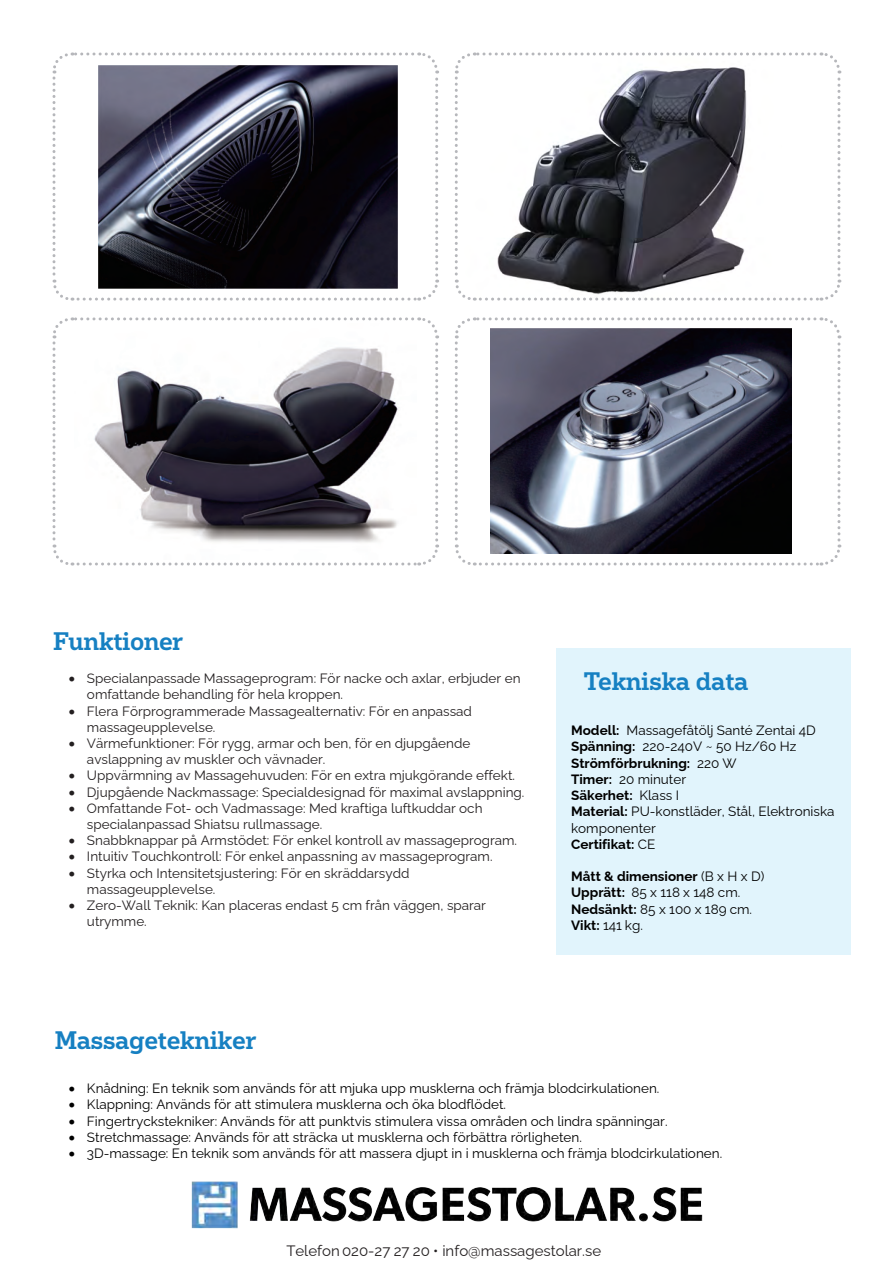
<style>
.page{position:relative;width:893px;height:1263px;background:#fff}
.page>*{position:absolute;margin:0;border:0;box-sizing:border-box;transform-origin:0 0}
.t1{font:500 24px "Popular";color:#1680c2}
.t2{font:15px "Raleway";color:#231f20}
.t3{font:13.5px/16.2px "Raleway";color:#231f20}
.t4{font:13.5px/16.2px "Raleway";color:#000}
.s1{font-weight:700}
</style>
<div class="page">
<div style="left:556px;top:648px;width:295px;height:306px;background:#e1f4fc"></div>
<svg style="left:52px;top:52px;width:387px;height:249px"></svg>
<svg style="left:52px;top:317px;width:387px;height:249px"></svg>
<svg style="left:454px;top:317px;width:388px;height:249px"></svg>
<svg style="left:454px;top:52px;width:388px;height:249px"></svg>
<img style="left:191px;top:1181px;width:512px;height:48px">
<p class="t1" style="left:54px;top:625px;width:131px">Funktioner</p>
<p class="t3" style="left:87px;top:669px;width:435px;text-indent:-18px">• Specialanpassade Massageprogram: För nacke och axlar, erbjuder en omfattande behandling för hela kroppen.</p>
<p class="t3" style="left:87px;top:701px;width:387px;text-indent:-18px">• Flera Förprogrammerade Massagealternativ: För en anpassad massageupplevelse.</p>
<p class="t3" style="left:87px;top:734px;width:385px;text-indent:-18px">• Värmefunktioner: För rygg, armar och ben, för en djupgående avslappning av muskler och vävnader.</p>
<p class="t3" style="left:69px;top:766px;width:448px">• Uppvärmning av Massagehuvuden: För en extra mjukgörande effekt.</p>
<p class="t3" style="left:69px;top:782px;width:457px">• Djupgående Nackmassage: Specialdesignad för maximal avslappning.</p>
<p class="t3" style="left:87px;top:798px;width:397px;text-indent:-18px">• Omfattande Fot- och Vadmassage: Med kraftiga luftkuddar och specialanpassad Shiatsu rullmassage.</p>
<p class="t3" style="left:69px;top:831px;width:450px">• Snabbknappar på Armstödet: För enkel kontroll av massageprogram.</p>
<p class="t3" style="left:69px;top:847px;width:425px">• Intuitiv Touchkontroll: För enkel anpassning av massageprogram.</p>
<p class="t3" style="left:87px;top:863px;width:324px;text-indent:-18px">• Styrka och Intensitetsjustering: För en skräddarsydd massageupplevelse.</p>
<p class="t3" style="left:87px;top:896px;width:401px;text-indent:-18px">• Zero-Wall Teknik: Kan placeras endast 5 cm från väggen, sparar utrymme.</p>
<p class="t1" style="left:55px;top:1024px;width:203px">Massagetekniker</p>
<p class="t1" style="left:584px;top:665px;width:166px">Tekniska data</p>
<p class="t4" style="left:571px;top:721px;width:265px"><span class="s1">Modell:</span> Massagefåtölj Santé Zentai 4D<br><span class="s1">Spänning:</span> 220-240V ~ 50 Hz/60 Hz<br><span class="s1">Strömförbrukning:</span> 220 W<br><span class="s1">Timer:</span> 20 minuter<br><span class="s1">Säkerhet:</span> Klass I<br><span class="s1">Material:</span> PU-konstläder, Stål, Elektroniska komponenter<br><span class="s1">Certifikat:</span> CE</p>
<p class="t4" style="left:571px;top:867px;width:195px"><span class="s1">Mått &amp; dimensioner</span> (B x H x D)<br><span class="s1">Upprätt:</span> 85 x 118 x 148 cm.<br><span class="s1">Nedsänkt:</span> 85 x 100 x 189 cm.<br><span class="s1">Vikt:</span> 141 kg.</p>
<p class="t4" style="left:69px;top:1079px;width:592px">• Knådning: En teknik som används för att mjuka upp musklerna och främja blodcirkulationen.</p>
<p class="t4" style="left:69px;top:1095px;width:439px">• Klappning: Används för att stimulera musklerna och öka blodflödet.</p>
<p class="t4" style="left:69px;top:1111px;width:600px">• Fingertryckstekniker: Används för att punktvis stimulera vissa områden och lindra spänningar.</p>
<p class="t4" style="left:69px;top:1127px;width:514px">• Stretchmassage: Används för att sträcka ut musklerna och förbättra rörligheten.</p>
<p class="t4" style="left:69px;top:1144px;width:655px">• 3D-massage: En teknik som används för att massera djupt in i musklerna och främja blodcirkulationen.</p>
<p class="t2" style="left:286px;top:1239px;width:316px">Telefon 020-27 27 20 • info@massagestolar.se</p>
</div>
